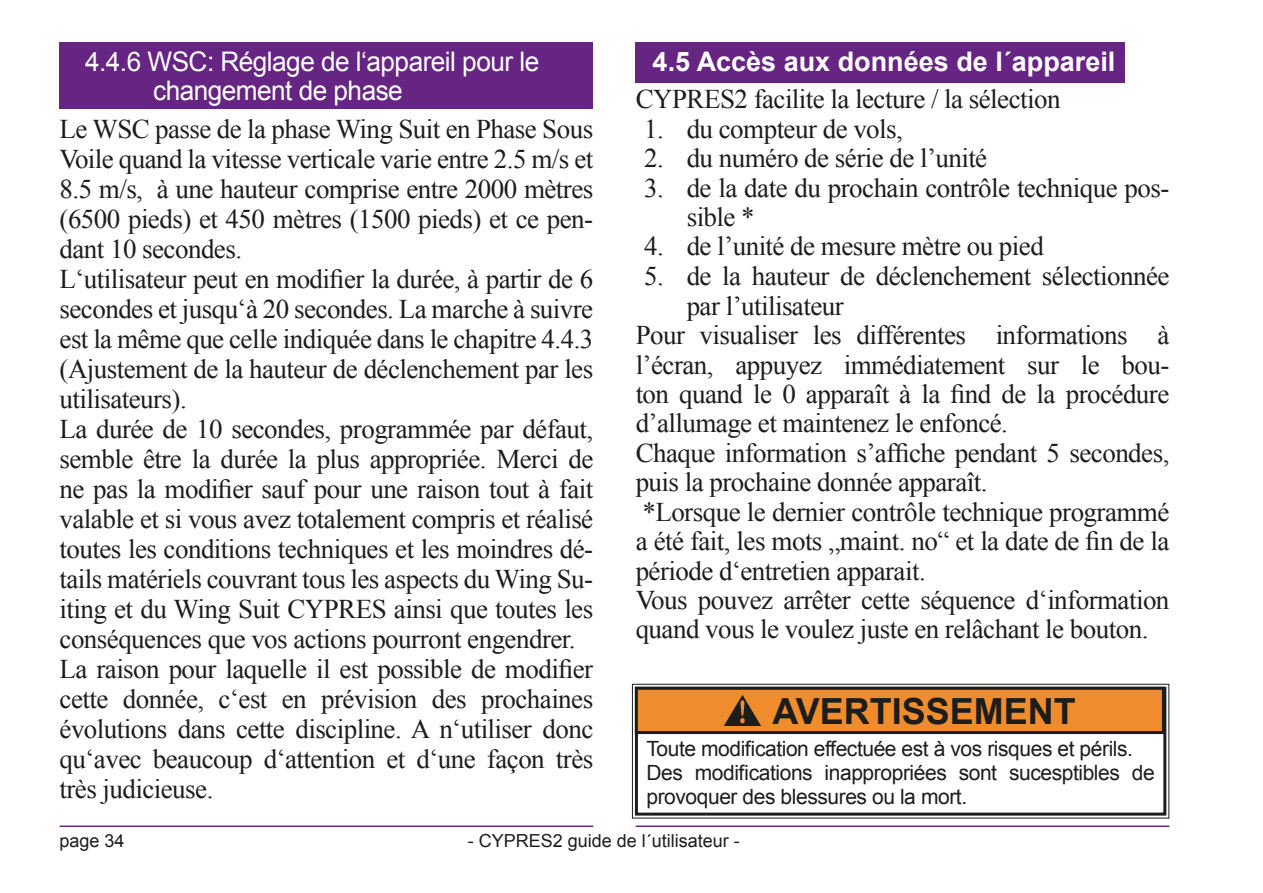
<style>
.page{position:relative;width:1263px;height:893px;background:#fff}
.page>*{position:absolute;margin:0;border:0;box-sizing:border-box;transform-origin:0 0}
.t1{font:700 36px "Arial";color:#1d1d1b}
.t2{font:27px/30px "Times New Roman";letter-spacing:-.02em;color:#1d1d1b}
.t3{font:27px/29.4px "Arial";letter-spacing:-.02em;color:#fff}
.t4{font:700 27px "Arial";color:#fff}
.t5{font:21px/24px "Arial";letter-spacing:-.02em;color:#1d1d1b}
.t6{font:18px "Arial";color:#1d1d1b}
</style>
<div class="page">
<hr style="left:60px;top:825px;width:533px;height:2px;background:#662483">
<hr style="left:636px;top:825px;width:533px;height:2px;background:#662483">
<div style="left:636px;top:42px;width:489px;height:40px;background:#662483"></div>
<div style="left:60px;top:42px;width:533px;height:67px;background:#662483"></div>
<svg style="left:631px;top:683px;width:539px;height:136px"></svg>
<div style="left:635px;top:687px;width:531px;height:129px;border:3px solid #1d1d1b"></div>
<div style="left:636px;top:688px;width:527px;height:44px;background:#ef8c2d"></div>
<div style="left:635px;top:687px;width:530px;height:47px;border:3px solid #1d1d1b"></div>
<svg style="left:724px;top:695px;width:37px;height:31px"></svg>
<p class="t3" style="left:153px;top:47px;width:388px;text-indent:-68px">4.4.6 WSC: Réglage de l‘appareil pour le changement de phase</p>
<p class="t2" style="left:60px;top:113px;width:535px">Le WSC passe de la phase Wing Suit en Phase Sous Voile quand la vitesse verticale varie entre 2.5 m/s et 8.5 m/s, à une hauteur comprise entre 2000 mètres (6500 pieds) et 450 mètres (1500 pieds) et ce pen&shy;dant 10 secondes.<br>L‘utilisateur peut en modifier la durée, à partir de 6 secondes et jusqu‘à 20 secondes. La marche à suivre est la même que celle indiquée dans le chapitre 4.4.3 (Ajustement de la hauteur de déclenchement par les utilisateurs).<br>La durée de 10 secondes, programmée par défaut, semble être la durée la plus appropriée. Merci de ne pas la modifier sauf pour une raison tout à fait valable et si vous avez totalement compris et réalisé toutes les conditions techniques et les moindres dé&shy;tails matériels couvrant tous les aspects du Wing Su&shy;iting et du Wing Suit CYPRES ainsi que toutes les conséquences que vos actions pourront engendrer.<br>La raison pour laquelle il est possible de modifier cette donnée, c‘est en prévision des prochaines évolutions dans cette discipline. A n‘utiliser donc qu‘avec beaucoup d‘attention et d‘une façon très très judicieuse.</p>
<p class="t4" style="left:653px;top:43px;width:464px">4.5 Accès aux données de l´appareil</p>
<p class="t2" style="left:636px;top:84px;width:426px">CYPRES2 facilite la lecture / la sélection</p>
<p class="t2" style="left:644px;top:113px;width:260px">1. du compteur de vols,</p>
<p class="t2" style="left:644px;top:143px;width:345px">2. du numéro de série de l’unité</p>
<p class="t2" style="left:687px;top:172px;width:484px;text-indent:-42px">3. de la date du prochain contrôle technique pos&shy;sible *</p>
<p class="t2" style="left:644px;top:231px;width:401px">4. de l’unité de mesure mètre ou pied</p>
<p class="t2" style="left:644px;top:260px;width:527px">5. de la hauteur de déclenchement sélectionnée</p>
<p class="t2" style="left:687px;top:290px;width:159px">par l’utilisateur</p>
<p class="t2" style="left:636px;top:320px;width:535px">Pour visualiser les différentes informations à</p>
<p class="t2" style="left:636px;top:349px;width:535px">l’écran, appuyez immédiatement sur le bou-</p>
<p class="t2" style="left:636px;top:379px;width:535px">ton quand le 0 apparaît à la find de la procédure</p>
<p class="t2" style="left:636px;top:408px;width:374px">d’allumage et maintenez le enfoncé.</p>
<p class="t2" style="left:636px;top:437px;width:535px">Chaque information s’affiche pendant 5 secondes,</p>
<p class="t2" style="left:636px;top:467px;width:353px">puis la prochaine donnée apparaît.</p>
<p class="t2" style="left:642px;top:496px;width:528px">*Lorsque le dernier contrôle technique programmé</p>
<p class="t2" style="left:636px;top:526px;width:535px">a été fait, les mots „maint. no“ et la date de fin de la</p>
<p class="t2" style="left:636px;top:555px;width:292px">période d‘entretien apparait.</p>
<p class="t2" style="left:636px;top:584px;width:535px">Vous pouvez arrêter cette séquence d‘information</p>
<p class="t2" style="left:636px;top:614px;width:514px">quand vous le voulez juste en relâchant le bouton.</p>
<h1 class="t1" style="left:772px;top:687px;width:305px">AVERTISSEMENT</h1>
<p class="t5" style="left:646px;top:737px;width:510px">Toute modification effectuée est à vos risques et périls.<br>Des modifications inappropriées sont sucesptibles de provoquer des blessures ou la mort.</p>
<p class="t6" style="left:60px;top:828px;width:67px">page 34</p>
<p class="t6" style="left:468px;top:828px;width:274px">- CYPRES2 guide de l´utilisateur -</p>
</div>
